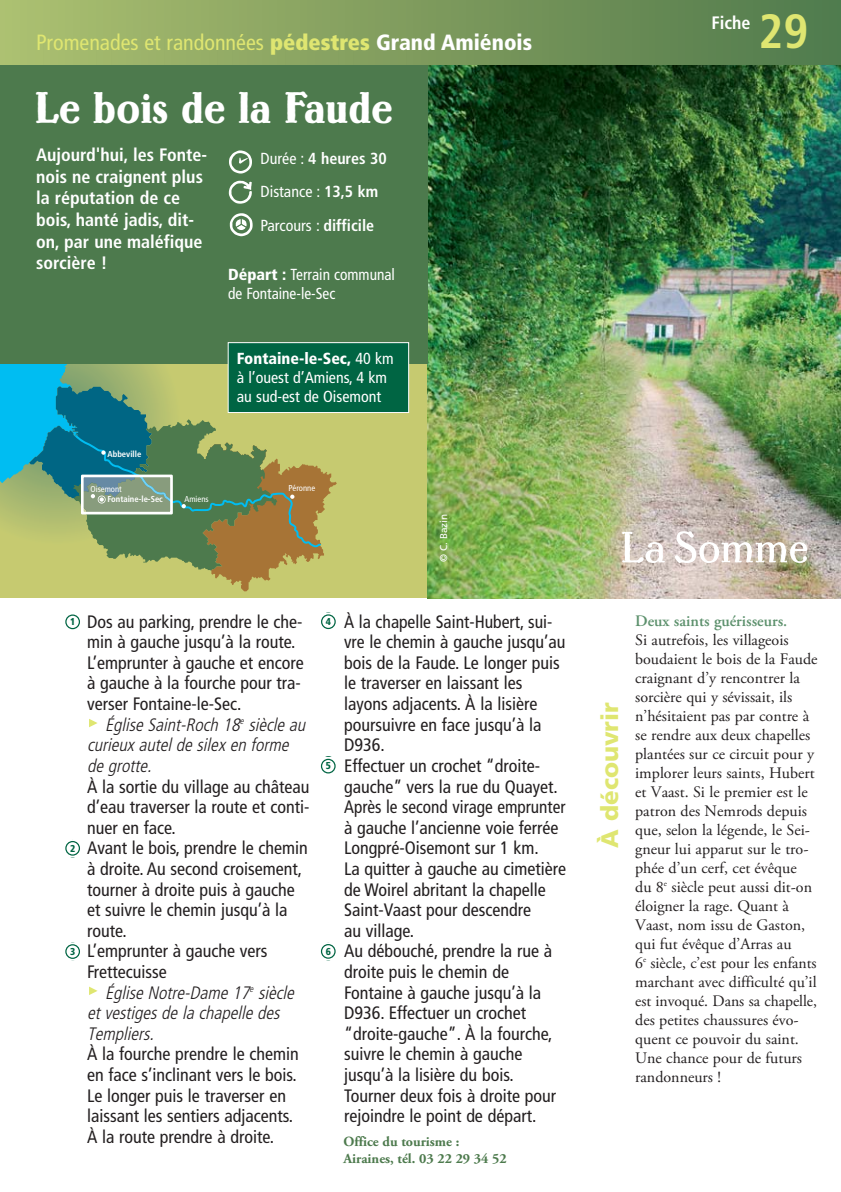
<style>
.page{position:relative;width:841px;height:1192px;background:#fff}
.page>*{position:absolute;margin:0;border:0;box-sizing:border-box;transform-origin:0 0}
.t1{font:700 condensed 48px "Frutiger";color:#dfe671}
.t2{font:44px "Lo Type";color:#fff}
.t3{font:900 24px "Frutiger";color:#dfe671}
.t4{font:condensed 22px "Frutiger";color:#dfe671}
.t5{font:condensed 18px/20.6px "Frutiger";color:#231f20}
.t6{font:italic 300 condensed 18px/20.6px "Frutiger";color:#231f20}
.t7{font:700 condensed 18px/21.6px "Frutiger";color:#fff}
.t8{font:16px/19px "Adobe Garamond Pro";color:#231f20}
.t9{font:condensed 16px/33.4px "Frutiger";color:#fff}
.t10{font:condensed 16px/19px "Frutiger";color:#fff;scale:.96 1}
.t11{font:600 16px "Adobe Garamond Pro";color:#5d916d}
.t12{font:700 14px/17px "Adobe Garamond Pro";color:#4d7a4d}
.t13{font:10px "Frutiger";color:#fff}
.t14{font:900 condensed 10px "Frutiger";color:#006543}
.t15{font:700 condensed 8.6px "Frutiger";color:#fff}
.t16{font:condensed 8.6px "Frutiger";color:#fff}
.s1{font-weight:900}
.s2{font-weight:900;color:#fff}
.s3{font-weight:700}
</style>
<div class="page">
<img style="left:0;top:0;width:841px;height:995px">
<p class="t4" style="left:36px;top:34px;width:497px">Promenades et randonnées <span class="s1">pédestres</span> <span class="s2">Grand Amiénois</span></p>
<h2 class="t2" style="left:35px;top:92px;width:359px">Le bois de la Faude</h2>
<p class="t7" style="left:36px;top:146px;width:173px">Aujourd'hui, les Fonte&shy;nois ne craignent plus la réputation de ce bois, hanté jadis, dit&shy;on, par une maléfique sorcière !</p>
<p class="t9" style="left:261px;top:143px;width:128px">Durée : <span class="s3">4 heures 30<br></span>Distance : <span class="s3">13,5 km<br></span>Parcours : <span class="s3">difficile</span></p>
<p class="t10" style="left:228px;top:266px;width:175px"><span class="s1">Départ :</span> Terrain communal de Fontaine-le-Sec</p>
<p class="t15" style="left:107px;top:451px;width:35px">Abbeville</p>
<p class="t15" style="left:108px;top:496px;width:57px">Fontaine-le-Sec</p>
<p class="t16" style="left:90px;top:485px;width:33px">Oisemont</p>
<p class="t16" style="left:184px;top:495px;width:26px">Amiens</p>
<p class="t9" style="left:237px;top:350px;width:158px;line-height:19px"><span class="s1">Fontaine-le-Sec,</span> 40 km à l’ouest d’Amiens, 4 km au sud-est de Oisemont</p>
<p class="t16" style="left:288px;top:485px;width:28px">Péronne</p>
<p class="t13" style="left:440px;top:562px;width:50px;rotate:-90deg">© C. Bazin</p>
<p class="t7" style="left:711px;top:13px;width:41px">Fiche</p>
<h1 class="t1" style="left:758px;top:12px;width:51px">29</h1>
<p class="t14" style="left:70px;top:618px;width:7px">1</p>
<p class="t14" style="left:70px;top:844px;width:7px">2</p>
<p class="t14" style="left:70px;top:947px;width:7px">3</p>
<p class="t5" style="left:87px;top:613px;width:218px">Dos au parking, prendre le che&shy;min à gauche jusqu’à la route.<br>L’emprunter à gauche et encore à gauche à la fourche pour tra&shy;verser Fontaine-le-Sec.</p>
<p class="t6" style="left:87px;top:716px;width:223px;text-indent:18px">Église Saint-Roch 18<sup>e</sup> siècle au curieux autelde silex en forme de grotte.</p>
<p class="t5" style="left:87px;top:777px;width:224px">À la sortie du village au château d’eau traverser la route et conti&shy;nuer en face.<br>Avant le bois, prendre le chemin à droite. Au second croisement, tourner à droite puis à gauche et suivre le chemin jusqu’à la route.<br>L’emprunter à gauche vers<br>Frettecuisse</p>
<p class="t6" style="left:87px;top:983px;width:212px;text-indent:18px">Église Notre-Dame 17<sup>e</sup> siècle etvestigesde la chapelle des<br>Templiers.</p>
<p class="t5" style="left:87px;top:1045px;width:213px">À la fourche prendre le chemin en face s’inclinant vers le bois.<br>Le longer puis le traverser en laissant les sentiers adjacents.<br>À la route prendre à droite.</p>
<p class="t14" style="left:326px;top:617px;width:7px">4</p>
<p class="t14" style="left:326px;top:762px;width:7px">5</p>
<p class="t14" style="left:326px;top:947px;width:7px">6</p>
<p class="t5" style="left:344px;top:613px;width:223px">À la chapelle Saint-Hubert, sui&shy;vre le chemin à gauche jusqu’au bois de la Faude. Le longer puis le traverser en laissant les layons adjacents. À la lisière poursuivre en face jusqu’à la<br>D936.<br>Effectuer un crochet “droite&shy;gauche” vers la rue du Quayet.<br>Après le second virage emprunter à gauche l’ancienne voie ferrée<br>Longpré-Oisemont sur 1 km.<br>La quitter à gauche au cimetière de Woirel abritant la chapelle<br>Saint-Vaast pour descendre<br>au village.<br>Au débouché, prendre la rue à droite puis le chemin de<br>Fontaine à gauche jusqu’à la<br>D936. Effectuer un crochet “droite-gauche”. À la fourche, suivre le chemin à gauche jusqu’à la lisière du bois.<br>Tourner deux fois à droite pour rejoindre le point de départ.</p>
<p class="t11" style="left:635px;top:614px;width:154px">Deux saints guérisseurs.</p>
<p class="t8" style="left:635px;top:631px;width:184px">Si autrefois, les villageois boudaient le bois de la Faude craignant d’y rencontrer la sorcière qui y sévissait, ils n’hésitaient pas par contre à se rendre aux deux chapelles plantées sur ce circuit pour y implorer leurs saints, Hubert et Vaast. Si le premier est le patron des Nemrods depuis que, selon la légende, le Sei&shy;gneur lui apparut sur le tro&shy;phée d’un cerf, cet évêque<br>du 8<sup>e</sup> siècle peut aussi dit-on éloigner la rage. Quant à<br>Vaast, nom issu de Gaston, qui fut évêque d’Arras au<br>6<sup>e</sup> siècle, c’est pour les enfants marchant avec difficulté qu’il est invoqué. Dans sa chapelle, des petites chaussures évo&shy;quent ce pouvoir du saint.<br>Une chance pour de futurs randonneurs !</p>
<h3 class="t3" style="left:600px;top:848px;width:147px;rotate:-90deg">À découvrir</h3>
<p class="t12" style="left:343px;top:1134px;width:165px">Office du tourisme :<br>Airaines, tél. 03 22 29 34 52</p>
</div>
